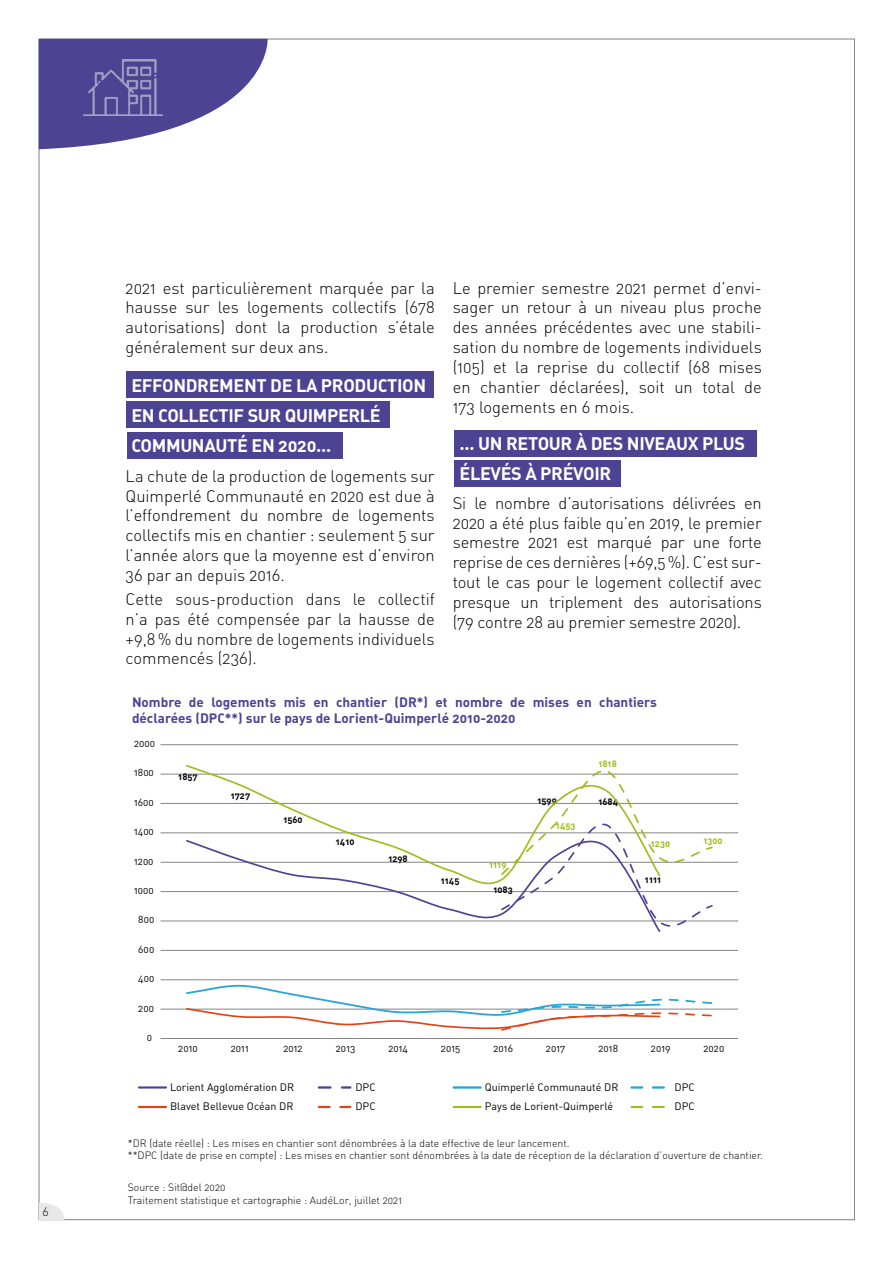
<style>
.page{position:relative;width:893px;height:1263px;background:#fff}
.page>*{position:absolute;margin:0;border:0;box-sizing:border-box;transform-origin:0 0}
.t1{font:18px/30px "DIN Bold Alternate";letter-spacing:-.02em;color:#fff}
.t2{font:16.5px/19.8px "DIN Light Alternate";color:#000;text-align:justify}
.t3{font:13.5px/16.2px "DIN Bold Alternate";color:#4c4392}
.t4{font:12px "DIN Light Alternate";color:#000}
.t5{font:10.65px "DIN Regular Alternate";color:#010202}
.t6{font:10.5px/12.6px "DIN Light Alternate";color:#000}
.t7{font:10.05px "DIN Regular Alternate";color:#010202}
.t8{font:9.3px "DIN Bold Alternate";color:#010202}
.t9{font:9.3px "DIN Bold Alternate";color:#a2bb1b}
.t10{font:8.4px "DIN Regular Alternate";color:#010202}
</style>
<div class="page">
<svg style="left:39px;top:39px;width:235px;height:110px"></svg>
<img style="left:84px;top:60px;width:79px;height:55px">
<svg style="left:39px;top:1203px;width:27px;height:17px"></svg>
<hr style="left:161px;top:744px;width:577px;height:1px;background:#868686">
<hr style="left:161px;top:774px;width:577px;height:1px;background:#868686">
<hr style="left:161px;top:803px;width:577px;height:1px;background:#868686">
<hr style="left:161px;top:832px;width:577px;height:1px;background:#868686">
<hr style="left:161px;top:862px;width:577px;height:1px;background:#868686">
<hr style="left:161px;top:891px;width:577px;height:1px;background:#868686">
<hr style="left:161px;top:921px;width:577px;height:1px;background:#868686">
<hr style="left:161px;top:950px;width:577px;height:1px;background:#868686">
<hr style="left:161px;top:979px;width:577px;height:1px;background:#868686">
<hr style="left:161px;top:1009px;width:577px;height:1px;background:#868686">
<hr style="left:161px;top:1038px;width:577px;height:1px;background:#868686">
<svg style="left:185px;top:890px;width:315px;height:32px"></svg>
<svg style="left:185px;top:765px;width:315px;height:125px"></svg>
<svg style="left:500px;top:770px;width:214px;height:162px"></svg>
<svg style="left:185px;top:984px;width:529px;height:47px"></svg>
<svg style="left:631px;top:1106px;width:34px;height:2px"></svg>
<svg style="left:631px;top:1086px;width:34px;height:3px"></svg>
<svg style="left:319px;top:1086px;width:31px;height:3px"></svg>
<svg style="left:319px;top:1106px;width:31px;height:2px"></svg>
<hr style="left:139px;top:1086px;width:27px;height:2px;background:#524092">
<hr style="left:139px;top:1106px;width:27px;height:2px;background:#e64114">
<hr style="left:454px;top:1086px;width:27px;height:3px;background:#29a5d8">
<hr style="left:454px;top:1106px;width:27px;height:2px;background:#a2bb1b">
<div style="left:126px;top:372px;width:308px;height:26px;background:#4c4392"></div>
<div style="left:454px;top:430px;width:302px;height:26px;background:#4c4392"></div>
<div style="left:127px;top:432px;width:215px;height:26px;background:#4c4392"></div>
<div style="left:126px;top:402px;width:263px;height:26px;background:#4c4392"></div>
<div style="left:454px;top:460px;width:167px;height:26px;background:#4c4392"></div>
<p class="t4" style="left:42px;top:1204px;width:8px">6</p>
<p class="t2" style="left:126px;top:278px;width:311px">2021 est particulièrement marquée par la hausse sur les logements collectifs (678 autorisations) dont la production s’étale généralement sur deux ans.</p>
<p class="t1" style="left:131px;top:369px;width:296px">EFFONDREMENT DE LA PRODUCTION<br>EN COLLECTIF SUR QUIMPERLÉ<br>COMMUNAUTÉ EN 2020…</p>
<p class="t2" style="left:126px;top:466px;width:311px">La chute de la production de logements sur Quimperlé Communauté en 2020 est due à l’effondrement du nombre de logements collectifs mis en chantier : seulement 5 sur l’année alors que la moyenne est d’environ 36 par an depuis 2016.</p>
<p class="t2" style="left:126px;top:589px;width:311px">Cette sous-production dans le collectif n’a pas été compensée par la hausse de +9,8% du nombre de logements individuels commencés (236).</p>
<p class="t2" style="left:453px;top:278px;width:311px">Le premier semestre 2021 permet d’envi&shy;sager un retour à un niveau plus proche des années précédentes avec une stabili&shy;sation du nombre de logements individuels (105) et la reprise du collectif (68 mises en chantier déclarées), soit un total de 173 logements en 6 mois.</p>
<p class="t1" style="left:460px;top:428px;width:287px">… UN RETOUR À DES NIVEAUX PLUS<br>ÉLEVÉS À PRÉVOIR</p>
<p class="t2" style="left:453px;top:493px;width:311px">Si le nombre d’autorisations délivrées en 2020 a été plus faible qu’en 2019, le premier semestre 2021 est marqué par une forte reprise de ces dernières (+69,5%). C’est sur&shy;tout le cas pour le logement collectif avec presque un triplement des autorisations (79 contre 28 au premier semestre 2020).</p>
<p class="t3" style="left:132px;top:693px;width:526px">Nombre de logements mis en chantier (DR*) et nombre de mises en chantiers déclarées (DPC**) sur le pays de Lorient-Quimperlé 2010-2020</p>
<p class="t7" style="left:134px;top:737px;width:23px">2000</p>
<p class="t7" style="left:134px;top:766px;width:21px">1800</p>
<p class="t7" style="left:134px;top:796px;width:21px">1600</p>
<p class="t7" style="left:134px;top:825px;width:21px">1400</p>
<p class="t7" style="left:134px;top:855px;width:21px">1200</p>
<p class="t7" style="left:134px;top:884px;width:21px">1000</p>
<p class="t7" style="left:138px;top:913px;width:18px">800</p>
<p class="t7" style="left:138px;top:943px;width:17px">600</p>
<p class="t7" style="left:138px;top:972px;width:18px">400</p>
<p class="t7" style="left:138px;top:1002px;width:17px">200</p>
<p class="t7" style="left:147px;top:1031px;width:7px">0</p>
<p class="t8" style="left:178px;top:770px;width:21px">1857</p>
<p class="t8" style="left:231px;top:789px;width:21px">1727</p>
<p class="t8" style="left:283px;top:814px;width:21px">1560</p>
<p class="t8" style="left:336px;top:836px;width:20px">1410</p>
<p class="t8" style="left:388px;top:852px;width:21px">1298</p>
<p class="t8" style="left:441px;top:875px;width:20px">1145</p>
<p class="t9" style="left:489px;top:858px;width:19px">1119</p>
<p class="t8" style="left:493px;top:884px;width:21px">1083</p>
<p class="t9" style="left:598px;top:757px;width:20px">1818</p>
<p class="t8" style="left:537px;top:794px;width:21px">1599</p>
<p class="t8" style="left:598px;top:795px;width:21px">1684</p>
<p class="t9" style="left:556px;top:820px;width:21px">1453</p>
<p class="t9" style="left:651px;top:838px;width:21px">1230</p>
<p class="t8" style="left:645px;top:874px;width:18px">1111</p>
<p class="t9" style="left:703px;top:834px;width:21px">1300</p>
<p class="t7" style="left:178px;top:1042px;width:21px">2010</p>
<p class="t7" style="left:231px;top:1042px;width:20px">2011</p>
<p class="t7" style="left:283px;top:1042px;width:21px">2012</p>
<p class="t7" style="left:336px;top:1042px;width:21px">2013</p>
<p class="t7" style="left:388px;top:1042px;width:21px">2014</p>
<p class="t7" style="left:441px;top:1042px;width:21px">2015</p>
<p class="t7" style="left:493px;top:1042px;width:21px">2016</p>
<p class="t7" style="left:546px;top:1042px;width:21px">2017</p>
<p class="t7" style="left:598px;top:1042px;width:21px">2018</p>
<p class="t7" style="left:651px;top:1042px;width:21px">2019</p>
<p class="t7" style="left:703px;top:1042px;width:22px">2020</p>
<p class="t5" style="left:170px;top:1080px;width:126px">Lorient Agglomération DR</p>
<p class="t5" style="left:355px;top:1080px;width:22px">DPC</p>
<p class="t5" style="left:485px;top:1080px;width:135px">Quimperlé Communauté DR</p>
<p class="t5" style="left:674px;top:1080px;width:22px">DPC</p>
<p class="t5" style="left:170px;top:1099px;width:125px">Blavet Bellevue Océan DR</p>
<p class="t5" style="left:355px;top:1099px;width:22px">DPC</p>
<p class="t5" style="left:485px;top:1099px;width:130px">Pays de Lorient-Quimperlé</p>
<p class="t5" style="left:674px;top:1099px;width:22px">DPC</p>
<p class="t6" style="left:128px;top:1136px;width:637px">*DR (date réelle) : Les mises en chantier sont dénombrées à la date effective de leur lancement.<br>**DPC (date de prise en compte) : Les mises en chantier sont dénombrées à la date de réception de la déclaration d’ouverture de chantier.</p>
<p class="t6" style="left:128px;top:1181px;width:276px">Source : Sit@del 2020<br>Traitement statistique et cartographie : AudéLor, juillet 2021</p>
<p class="t10" style="left:161px;top:1201px;width:99px">Lorient Agglomération DR</p>
<p class="t10" style="left:306px;top:1201px;width:17px">DPC</p>
</div>
